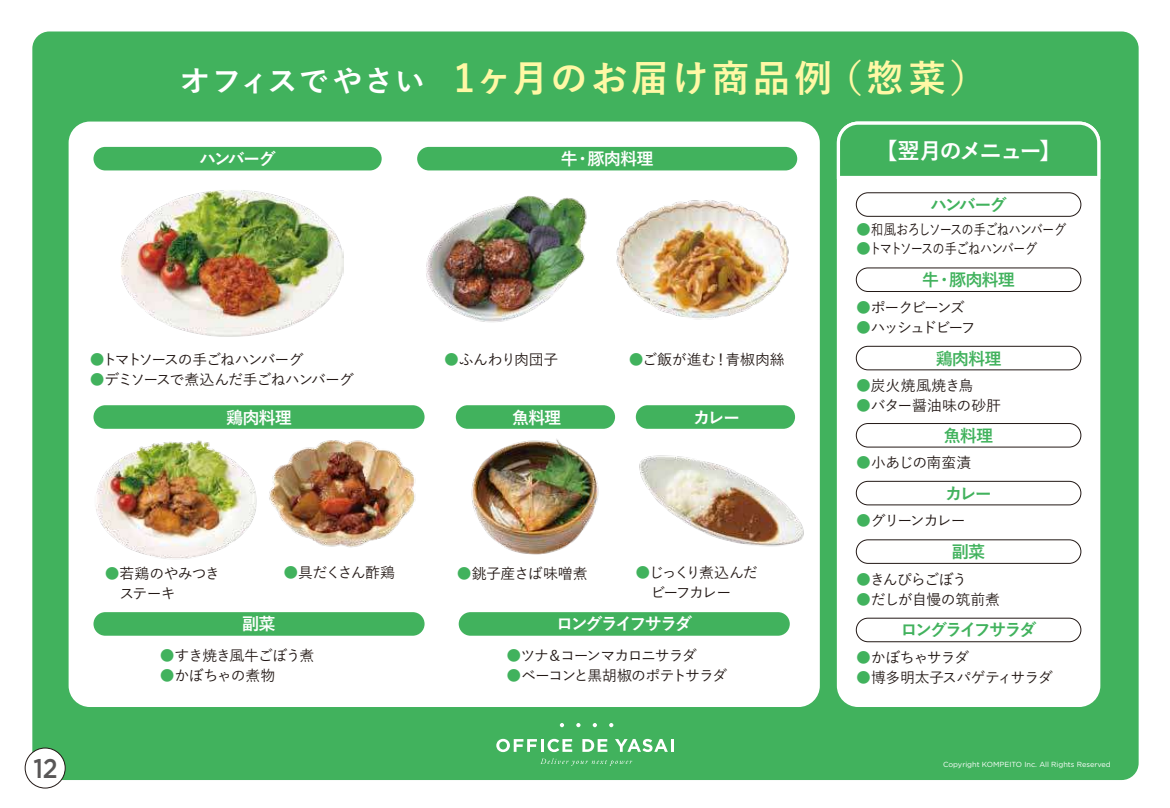
<style>
.page{position:relative;width:1170px;height:808px;background:#fff}
.page>*{position:absolute;margin:0;border:0;box-sizing:border-box;transform-origin:0 0}
.t1{font:37.5px "Yu Gothic Std B";letter-spacing:.08em;color:#fff8a5}
.t2{font:500 27px "Gotham";color:#595757;scale:.9 1}
.t3{font:22.35px "Yu Gothic Std B";letter-spacing:-.105em;color:#fff}
.t4{font:17.1px "Yu Gothic Std B";letter-spacing:-.1em;color:#41b25d}
.t5{font:17.1px "Yu Gothic Std B";letter-spacing:-.1em;color:#fff}
.t6{font:17.1px "Yu Gothic Std B";letter-spacing:-.135em;color:#41b25d}
.t7{font:17.1px "Yu Gothic Std B";letter-spacing:-.135em;color:#fff}
.t8{font:14.85px "Yu Gothic Std M";letter-spacing:-.06em;color:#221815}
.t9{font:14.85px/19.8px "Yu Gothic Std M";letter-spacing:-.11em;color:#221815}
.t10{font:14.85px "Yu Gothic Std M";letter-spacing:-.01em;color:#221815}
.t11{font:14.85px "Yu Gothic Std M";letter-spacing:-.06em;color:#221815;scale:.82 1}
.t12{font:14.85px "Yu Gothic Std M";letter-spacing:-.03em;color:#221815}
.t13{font:14.85px "Yu Gothic Std M";letter-spacing:-.025em;color:#221815}
.t14{font:14.85px "Yu Gothic Std M";letter-spacing:-.085em;color:#221815;scale:.82 1}
.t15{font:14.85px "Yu Gothic Std M";letter-spacing:-.1em;color:#221815}
.t16{font:14.85px "Yu Gothic Std M";letter-spacing:-.08em;color:#221815}
.t17{font:14.85px "Yu Gothic Std M";letter-spacing:-.135em;color:#221815}
.t18{font:14.85px "Yu Gothic Std M";letter-spacing:-.035em;color:#221815}
.t19{font:14.85px "Yu Gothic Std M";letter-spacing:-.095em;color:#221815}
.t20{font:14.85px "Yu Gothic Std M";letter-spacing:-.085em;color:#221815}
.t21{font:14.85px "Yu Gothic Std M";letter-spacing:.015em;color:#221815}
.t22{font:14.85px "Yu Gothic Std M";letter-spacing:-.04em;color:#221815}
.t23{font:7.35px "Gotham";color:#fff}
.s1{font-size:30px;color:#fff}
.s2{color:#41b25d}
</style>
<div class="page">
<div style="left:32px;top:31px;width:1106px;height:749px;background:#41b25d;border-radius:17px"></div>
<div style="left:25px;top:748px;width:40px;height:40px;background:#fff;border-radius:50%"></div>
<div style="left:25px;top:748px;width:40px;height:40px;border:1px solid #221815;border-radius:50%"></div>
<svg style="left:496px;top:739px;width:76px;height:13px"></svg>
<svg style="left:582px;top:739px;width:25px;height:13px"></svg>
<svg style="left:615px;top:739px;width:58px;height:13px"></svg>
<svg style="left:540px;top:758px;width:92px;height:8px"></svg>
<svg style="left:560px;top:723px;width:4px;height:4px"></svg>
<svg style="left:576px;top:723px;width:4px;height:4px"></svg>
<svg style="left:592px;top:723px;width:5px;height:4px"></svg>
<svg style="left:609px;top:723px;width:4px;height:4px"></svg>
<div style="left:69px;top:122px;width:750px;height:585px;background:#fff;border-radius:21px"></div>
<div style="left:836px;top:122px;width:264px;height:585px;background:#fff;border-radius:21px"></div>
<svg style="left:836px;top:122px;width:264px;height:57px;background:#58bb70"></svg>
<img style="left:121px;top:190px;width:222px;height:147px">
<img style="left:426px;top:196px;width:146px;height:126px">
<img style="left:285px;top:409px;width:174px;height:139px">
<img style="left:572px;top:170px;width:248px;height:173px">
<img style="left:96px;top:426px;width:189px;height:133px">
<img style="left:425px;top:420px;width:190px;height:135px">
<img style="left:639px;top:436px;width:181px;height:132px">
<div style="left:855px;top:192px;width:226px;height:25px;border:1px solid #221815;border-radius:12px"></div>
<div style="left:93px;top:147px;width:288px;height:23px;background:#41b25d;border-radius:12px"></div>
<div style="left:417px;top:147px;width:380px;height:23px;background:#41b25d;border-radius:12px"></div>
<div style="left:456px;top:405px;width:159px;height:24px;background:#41b25d;border-radius:12px"></div>
<div style="left:635px;top:405px;width:160px;height:24px;background:#41b25d;border-radius:12px"></div>
<div style="left:93px;top:405px;width:331px;height:24px;background:#41b25d;border-radius:12px"></div>
<div style="left:93px;top:612px;width:331px;height:24px;background:#41b25d;border-radius:12px"></div>
<div style="left:855px;top:423px;width:226px;height:24px;border:1px solid #221815;border-radius:12px"></div>
<div style="left:855px;top:481px;width:226px;height:24px;border:1px solid #221815;border-radius:12px"></div>
<div style="left:855px;top:539px;width:226px;height:25px;border:1px solid #221815;border-radius:12px"></div>
<div style="left:855px;top:618px;width:226px;height:24px;border:1px solid #221815;border-radius:12px"></div>
<div style="left:855px;top:268px;width:226px;height:24px;border:1px solid #221815;border-radius:12px"></div>
<div style="left:855px;top:346px;width:226px;height:24px;border:1px solid #221815;border-radius:12px"></div>
<div style="left:458px;top:612px;width:331px;height:24px;background:#41b25d;border-radius:12px"></div>
<h2 class="t2" style="left:33px;top:753px;width:29px">12</h2>
<h1 class="t1" style="left:180px;top:50px;width:809px"><span class="s1">オフィスでやさい</span> 1ヶ月のお届け商品例（惣菜）</h1>
<p class="t5" style="left:199px;top:146px;width:78px">ハンバーグ</p>
<p class="t5" style="left:561px;top:146px;width:94px">牛・豚肉料理</p>
<p class="t15" style="left:90px;top:349px;width:215px"><span class="s2">●</span>トマトソースの手ごねハンバーグ</p>
<p class="t8" style="left:90px;top:368px;width:266px"><span class="s2">●</span>デミソースで煮込んだ手ごねハンバーグ</p>
<p class="t12" style="left:444px;top:349px;width:116px"><span class="s2">●</span>ふんわり肉団子</p>
<p class="t10" style="left:628px;top:349px;width:158px"><span class="s2">●</span>ご飯が進む！青椒肉絲</p>
<p class="t5" style="left:226px;top:404px;width:67px">鶏肉料理</p>
<p class="t5" style="left:512px;top:404px;width:51px">魚料理</p>
<p class="t5" style="left:693px;top:404px;width:48px">カレー</p>
<p class="t22" style="left:105px;top:562px;width:117px"><span class="s2">●</span>若鶏のやみつき</p>
<p class="t8" style="left:283px;top:562px;width:113px"><span class="s2">●</span>具だくさん酢鶏</p>
<p class="t13" style="left:457px;top:562px;width:132px"><span class="s2">●</span>銚子産さば味噌煮</p>
<p class="t8" style="left:105px;top:582px;width:72px">　ステーキ</p>
<p class="t9" style="left:635px;top:562px;width:124px"><span class="s2">●</span>じっくり煮込んだ　ビーフカレー</p>
<p class="t5" style="left:242px;top:611px;width:35px">副菜</p>
<p class="t8" style="left:160px;top:644px;width:156px"><span class="s2">●</span>すき焼き風牛ごぼう煮</p>
<p class="t13" style="left:160px;top:664px;width:117px"><span class="s2">●</span>かぼちゃの煮物</p>
<p class="t7" style="left:556px;top:611px;width:137px">ロングライフサラダ</p>
<p class="t16" style="left:506px;top:644px;width:192px"><span class="s2">●</span>ツナ＆コーンマカロニサラダ</p>
<p class="t8" style="left:506px;top:664px;width:222px"><span class="s2">●</span>ベーコンと黒胡椒のポテトサラダ</p>
<h3 class="t3" style="left:875px;top:134px;width:188px">【翌月のメニュー】</h3>
<p class="t4" style="left:930px;top:192px;width:78px">ハンバーグ</p>
<p class="t11" style="left:856px;top:218px;width:257px"><span class="s2">●</span>和風おろしソースの手ごねハンバーグ</p>
<p class="t14" style="left:856px;top:238px;width:222px"><span class="s2">●</span>トマトソースの手ごねハンバーグ</p>
<p class="t4" style="left:922px;top:267px;width:94px">牛・豚肉料理</p>
<p class="t9" style="left:856px;top:297px;width:110px"><span class="s2">●</span>ポークビーンズ</p>
<p class="t17" style="left:856px;top:317px;width:121px"><span class="s2">●</span>ハッシュドビーフ</p>
<p class="t4" style="left:935px;top:345px;width:67px">鶏肉料理</p>
<p class="t21" style="left:856px;top:375px;width:118px"><span class="s2">●</span>炭火焼風焼き鳥</p>
<p class="t10" style="left:856px;top:395px;width:146px"><span class="s2">●</span>バター醤油味の砂肝</p>
<p class="t4" style="left:943px;top:423px;width:51px">魚料理</p>
<p class="t18" style="left:856px;top:452px;width:116px"><span class="s2">●</span>小あじの南蛮漬</p>
<p class="t4" style="left:945px;top:480px;width:48px">カレー</p>
<p class="t19" style="left:856px;top:510px;width:111px"><span class="s2">●</span>グリーンカレー</p>
<p class="t4" style="left:951px;top:539px;width:35px">副菜</p>
<p class="t20" style="left:856px;top:569px;width:112px"><span class="s2">●</span>きんぴらごぼう</p>
<p class="t12" style="left:856px;top:588px;width:145px"><span class="s2">●</span>だしが自慢の筑前煮</p>
<p class="t6" style="left:900px;top:617px;width:137px">ロングライフサラダ</p>
<p class="t8" style="left:856px;top:647px;width:114px"><span class="s2">●</span>かぼちゃサラダ</p>
<p class="t8" style="left:856px;top:667px;width:198px"><span class="s2">●</span>博多明太子スパゲティサラダ</p>
<p class="t23" style="left:943px;top:759px;width:169px">Copyright KOMPEITO Inc. All Rights Reserved</p>
</div>
